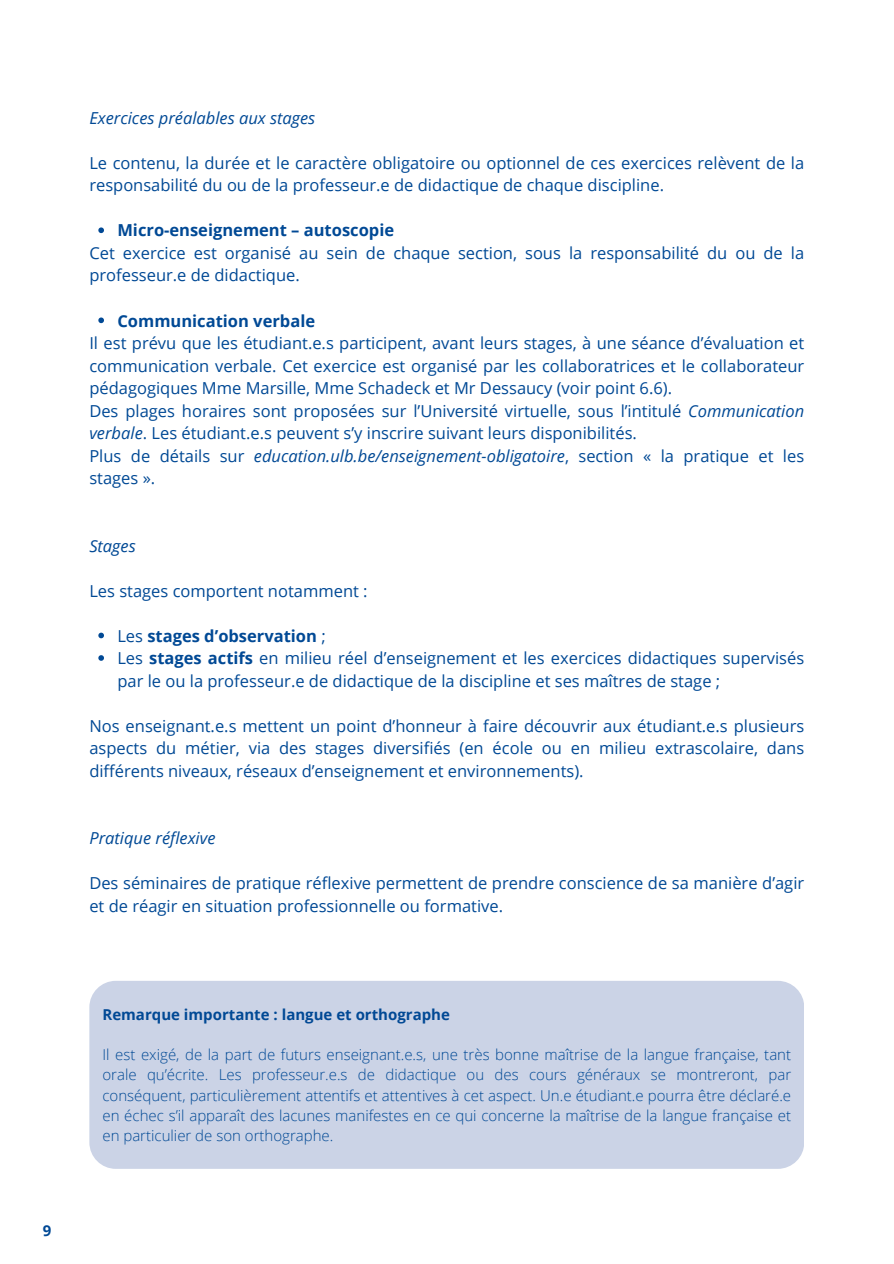
<style>
.page{position:relative;width:894px;height:1264px;background:#fff}
.page>*{position:absolute;margin:0;border:0;box-sizing:border-box;transform-origin:0 0}
.t1{font:16.5px/22.5px "Open Sans";color:#014995}
.t2{font:700 16.5px "Open Sans";color:#014995}
.t3{font:italic 16.5px "Open Sans";color:#014995}
.t4{font:300 15px/20.2px "Open Sans";color:#014995;text-align:justify}
.t5{font:700 15px "Open Sans";color:#014995}
.s1{font-style:italic}
.s2{font-weight:400}
.s3{font-weight:700}
</style>
<div class="page">
<svg style="left:98px;top:227px;width:6px;height:6px"></svg>
<svg style="left:98px;top:317px;width:6px;height:6px"></svg>
<svg style="left:98px;top:632px;width:6px;height:6px"></svg>
<svg style="left:98px;top:655px;width:6px;height:5px"></svg>
<div style="left:89px;top:980px;width:715px;height:188px;background:#cbd3e6;border-radius:26px"></div>
<p class="t5" style="left:43px;top:1219px;width:10px">9</p>
<p class="t3" style="left:89px;top:106px;width:227px">Exercices préalables aux stages</p>
<p class="t1" style="left:89px;top:151px;width:716px">Le contenu, la durée et le caractère obligatoire ou optionnel de ces exercices relèvent de la responsabilité du ou de la professeur.e de didactique de chaque discipline.</p>
<p class="t2" style="left:117px;top:219px;width:278px">Micro-enseignement – autoscopie</p>
<p class="t1" style="left:89px;top:241px;width:716px">Cet exercice est organisé au sein de chaque section, sous la responsabilité du ou de la professeur.e de didactique.</p>
<p class="t2" style="left:117px;top:309px;width:199px">Communication verbale</p>
<p class="t1" style="left:89px;top:331px;width:716px;text-align:justify">Il est prévu que les étudiant.e.s participent, avant leurs stages, à une séance d’évaluation et communication verbale. Cet exercice est organisé par les collaboratrices et le collaborateur pédagogiques Mme Marsille, Mme Schadeck et Mr Dessaucy (voir point 6.6).</p>
<p class="t1" style="left:89px;top:399px;width:716px">Des plages horaires sont proposées sur l’Université virtuelle, sous l’intitulé <span class="s1">Communication verbale</span>. Les étudiant.e.s peuvent s’y inscrire suivant leurs disponibilités.</p>
<p class="t1" style="left:89px;top:444px;width:716px">Plus de détails sur <span class="s1">education.ulb.be/enseignement-obligatoire</span>, section « la pratique et les stages ».</p>
<p class="t3" style="left:89px;top:534px;width:48px">Stages</p>
<p class="t1" style="left:89px;top:579px;width:280px">Les stages comportent notamment :</p>
<p class="t2" style="left:117px;top:624px;width:210px"><span class="s2">Les</span> stages d’observation <span class="s2">;</span></p>
<p class="t1" style="left:117px;top:646px;width:688px">Les <span class="s3">stages actifs</span> en milieu réel d’enseignement et les exercices didactiques supervisés par le ou la professeur.e de didactique de la discipline et ses maîtres de stage ;</p>
<p class="t1" style="left:89px;top:714px;width:716px;text-align:justify">Nos enseignant.e.s mettent un point d’honneur à faire découvrir aux étudiant.e.s plusieurs aspects du métier, via des stages diversifiés (en école ou en milieu extrascolaire, dans différents niveaux, réseaux d’enseignement et environnements).</p>
<p class="t3" style="left:89px;top:826px;width:128px">Pratique réflexive</p>
<p class="t1" style="left:89px;top:871px;width:716px">Des séminaires de pratique réflexive permettent de prendre conscience de sa manière d’agir et de réagir en situation professionnelle ou formative.</p>
<h1 class="t5" style="left:102px;top:1003px;width:349px">Remarque importante : langue et orthographe</h1>
<p class="t4" style="left:102px;top:1044px;width:690px">Il est exigé, de la part de futurs enseignant.e.s, une très bonne maîtrise de la langue française, tant orale qu’écrite. Les professeur.e.s de didactique ou des cours généraux se montreront, par conséquent, particulièrement attentifs et attentives à cet aspect. Un.e étudiant.e pourra être déclaré.e en échec s’il apparaît des lacunes manifestes en ce qui concerne la maîtrise de la langue française et en particulier de son orthographe.</p>
</div>
